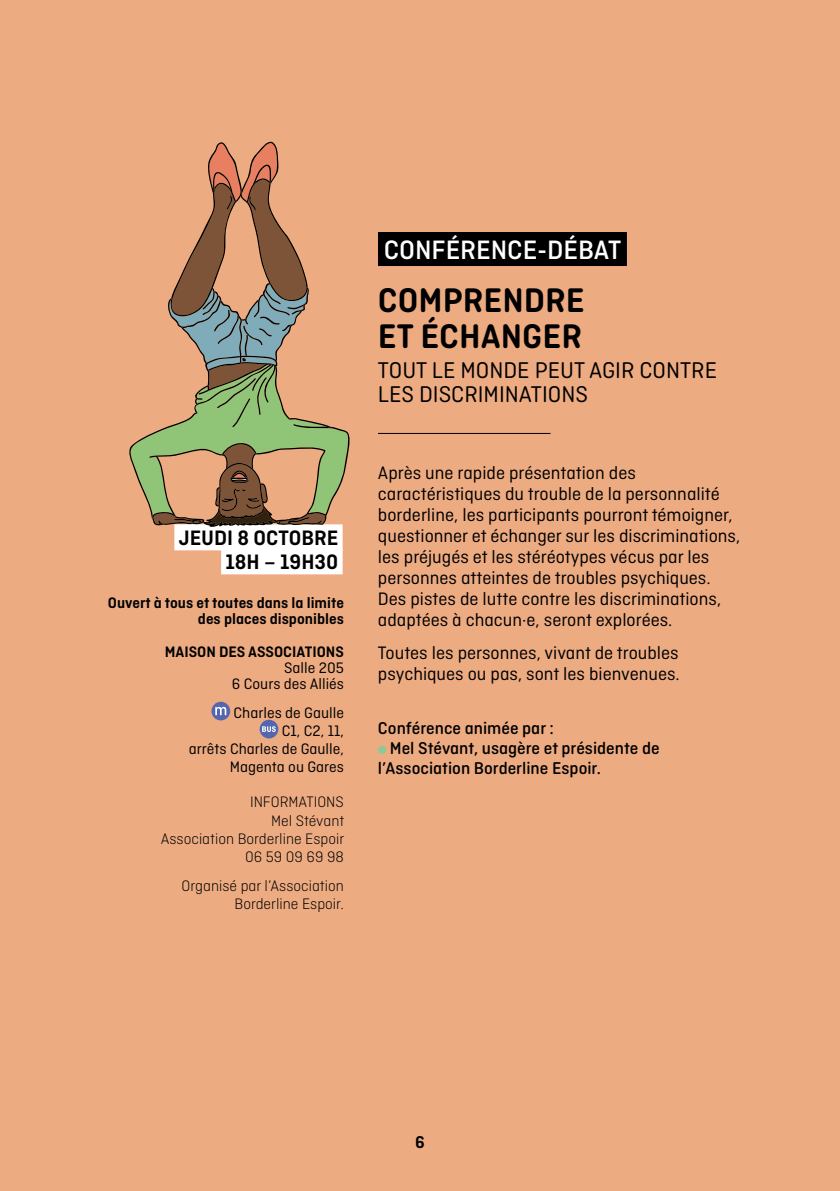
<style>
.page{position:relative;width:840px;height:1191px;background:#fff}
.page>*{position:absolute;margin:0;border:0;box-sizing:border-box;transform-origin:0 0}
.t1{font:600 36px/36px "Ciutadella Rounded";color:#000}
.t2{font:500 28px "Ciutadella";color:#fff}
.t3{font:24px/24px "Ciutadella Rounded";color:#000}
.t4{font:600 22px/24px "Ciutadella";color:#000;text-align:right}
.t5{font:19px/21px "Ciutadella";color:#000}
.t6{font:500 18px "Ciutadella Rounded";color:#000}
.t7{font:600 18px "Ciutadella Rounded";color:#000}
.t8{font:300 16px/18px "Ciutadella";color:#000;text-align:right}
.t9{font:16px/18px "Ciutadella";color:#000;text-align:right}
.t10{font:600 16px/16px "Ciutadella";color:#000;text-align:right}
</style>
<div class="page">
<div style="left:0;top:0;width:839px;height:1191px;background:#edab82"></div>
<div style="left:378px;top:232px;width:248px;height:34px;background:#000"></div>
<hr style="left:378px;top:433px;width:172px;height:1px;background:#000">
<div style="left:378px;top:745px;width:8px;height:9px;background:#8dc899;border-radius:50%"></div>
<div style="left:174px;top:524px;width:168px;height:26px;background:#fff"></div>
<div style="left:221px;top:548px;width:121px;height:26px;background:#fff"></div>
<svg style="left:211px;top:701px;width:19px;height:19px"></svg>
<svg style="left:215px;top:707px;width:11px;height:8px"></svg>
<div style="left:259px;top:719px;width:19px;height:19px;background:#5366ae;border-radius:50%"></div>
<svg style="left:262px;top:726px;width:13px;height:6px"></svg>
<svg style="left:129px;top:141px;width:221px;height:386px"></svg>
<p class="t4" style="left:179px;top:526px;width:161px">JEUDI 8 OCTOBRE<br>18H – 19H30</p>
<p class="t10" style="left:108px;top:595px;width:237px">Ouvert à tous et toutes dans la limite des places disponibles</p>
<p class="t10" style="left:165px;top:644px;width:181px">MAISON DES ASSOCIATIONS</p>
<p class="t9" style="left:232px;top:660px;width:113px;line-height:16px">Salle 205<br>6 Cours des Alliés</p>
<p class="t9" style="left:189px;top:704px;width:156px">Charles de Gaulle<br>C1, C2, 11,<br>arrêts Charles de Gaulle,<br>Magenta ou Gares</p>
<p class="t8" style="left:161px;top:793px;width:185px">INFORMATIONS<br>Mel Stévant<br>Association Borderline Espoir<br>06 59 09 69 98</p>
<p class="t8" style="left:181px;top:876px;width:164px">Organisé par l’Association<br>Borderline Espoir.</p>
<h2 class="t2" style="left:383px;top:234px;width:239px">CONFÉRENCE-DÉBAT</h2>
<h1 class="t1" style="left:378px;top:282px;width:183px">COMPRENDRE<br>ET éCHANGER</h1>
<p class="t3" style="left:378px;top:358px;width:340px">TOUT LE MONDE PEUT AGIR CONTRE<br>LES DISCRIMINATIONS</p>
<p class="t5" style="left:378px;top:462px;width:363px">Après une rapide présentation des caractéristiques du trouble de la personnalité borderline, les participants pourront témoigner, questionner et échanger sur les discriminations, les préjugés et les stéréotypes vécus par les personnes atteintes de troubles psychiques.<br>Des pistes de lutte contre les discriminations, adaptées à chacun·e, seront explorées.</p>
<p class="t5" style="left:378px;top:642px;width:303px">Toutes les personnes, vivant de troubles psychiques ou pas, sont les bienvenues.</p>
<p class="t6" style="left:378px;top:718px;width:177px">Conférence animée par :</p>
<p class="t6" style="left:389px;top:738px;width:271px">Mel Stévant, usagère et présidente de</p>
<p class="t6" style="left:378px;top:758px;width:224px">l’Association Borderline Espoir.</p>
<p class="t7" style="left:415px;top:1131px;width:11px">6</p>
</div>
